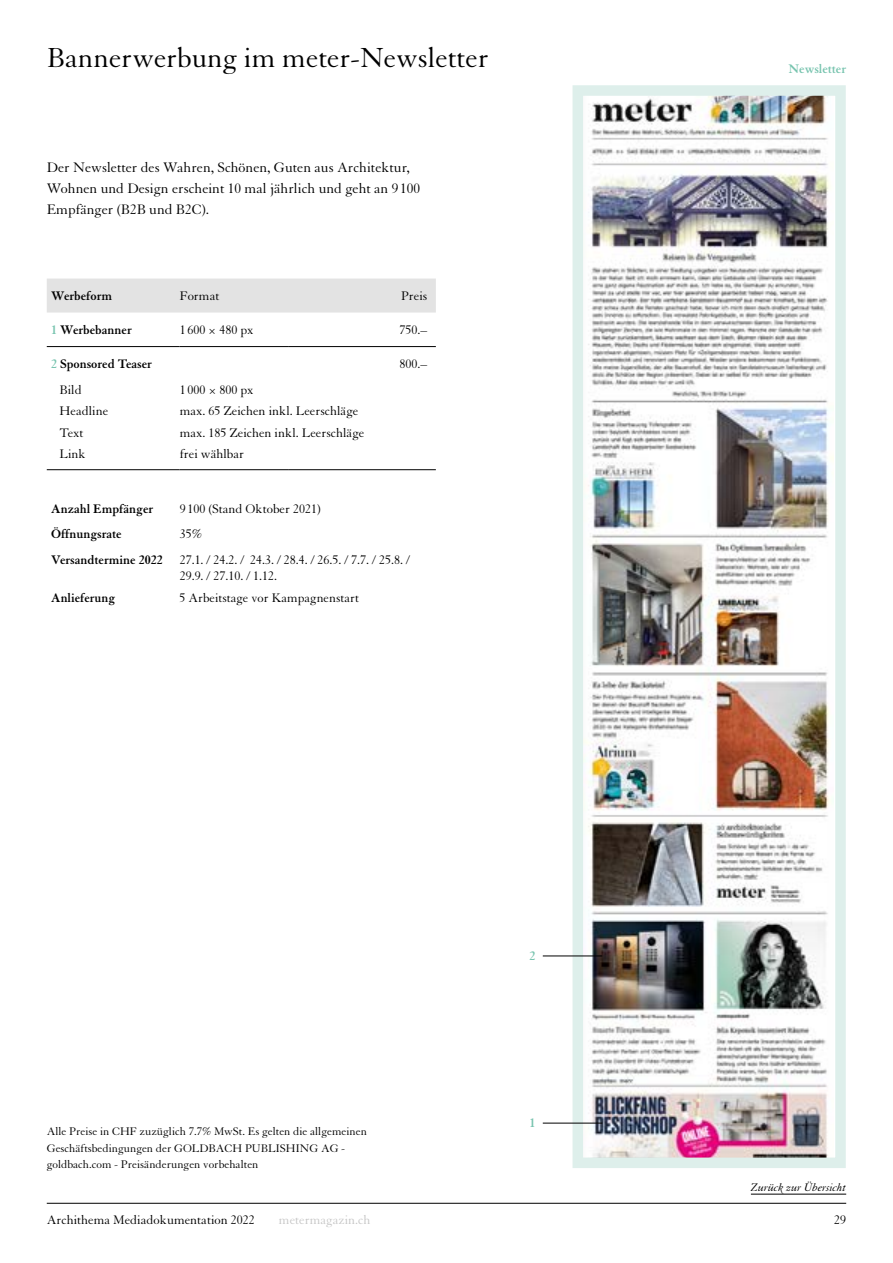
<style>
.page{position:relative;width:893px;height:1263px;background:#fff}
.page>*{position:absolute;margin:0;border:0;box-sizing:border-box;transform-origin:0 0}
.t1{font:30px "Granjon LT Std";color:#000}
.t2{font:15px/21px "Granjon LT Std";color:#000}
.t3{font:13.5px/16.5px "Granjon LT Std";color:#000}
.t4{font:700 13.5px "Granjon LT Std";color:#000}
.t5{font:13.5px "Granjon LT Std";color:#c6c6c6}
.t6{font:700 13.5px "Granjon LT Std";color:#78c4af}
.t7{font:12px/16.5px "Granjon LT Std";color:#000}
.t8{font:italic 12px "Granjon LT Std";color:#000}
.s1{color:#78c4af}
</style>
<div class="page">
<hr style="left:47px;top:1203px;width:799px;height:1px;background:#000">
<img style="left:583px;top:96px;width:251px;height:1061px">
<div style="left:572px;top:85px;width:274px;height:1083px;border:10px solid #deefeb"></div>
<hr style="left:543px;top:1123px;width:59px;height:1px;background:#000">
<hr style="left:543px;top:956px;width:59px;height:1px;background:#000">
<div style="left:47px;top:279px;width:389px;height:34px;background:#e3e3e3"></div>
<hr style="left:47px;top:346px;width:133px;height:1px;background:#000">
<hr style="left:180px;top:346px;width:108px;height:1px;background:#000">
<hr style="left:288px;top:346px;width:148px;height:1px;background:#000">
<hr style="left:47px;top:469px;width:133px;height:1px;background:#000">
<hr style="left:180px;top:469px;width:108px;height:1px;background:#000">
<hr style="left:288px;top:469px;width:148px;height:1px;background:#000">
<hr style="left:751px;top:1194px;width:95px;height:1px;background:#000">
<h1 class="t1" style="left:47px;top:42px;width:444px">Bannerwerbung im meter-Newsletter</h1>
<p class="t2" style="left:47px;top:157px;width:375px">Der Newsletter des Wahren, Schönen, Guten aus Architektur,<br>Wohnen und Design erscheint 10 mal jährlich und geht an 9 100<br>Empfänger (B2B und B2C).</p>
<p class="t4" style="left:51px;top:289px;width:63px">Werbeform</p>
<p class="t3" style="left:180px;top:288px;width:41px">Format</p>
<p class="t3" style="left:401px;top:288px;width:28px">Preis</p>
<p class="t4" style="left:51px;top:322px;width:82px"><span class="s1">1</span> Werbebanner</p>
<p class="t3" style="left:180px;top:322px;width:75px">1 600 × 480 px</p>
<p class="t3" style="left:400px;top:322px;width:29px">750.–</p>
<p class="t4" style="left:51px;top:357px;width:102px"><span class="s1">2</span> Sponsored Teaser</p>
<p class="t3" style="left:400px;top:356px;width:29px">800.–</p>
<p class="t3" style="left:60px;top:382px;width:24px">Bild</p>
<p class="t3" style="left:180px;top:382px;width:75px">1 000 × 800 px</p>
<p class="t3" style="left:60px;top:403px;width:50px">Headline</p>
<p class="t3" style="left:180px;top:403px;width:180px">max. 65 Zeichen inkl. Leerschläge</p>
<p class="t3" style="left:60px;top:424px;width:26px">Text</p>
<p class="t3" style="left:180px;top:424px;width:186px">max. 185 Zeichen inkl. Leerschläge</p>
<p class="t3" style="left:60px;top:446px;width:28px">Link</p>
<p class="t3" style="left:180px;top:446px;width:66px">frei wählbar</p>
<p class="t4" style="left:51px;top:501px;width:104px">Anzahl Empfänger</p>
<p class="t3" style="left:180px;top:501px;width:143px">9 100 (Stand Oktober 2021)</p>
<p class="t4" style="left:51px;top:527px;width:72px">Öffnungsrate</p>
<p class="t3" style="left:180px;top:526px;width:24px">35%</p>
<p class="t4" style="left:51px;top:552px;width:113px">Versandtermine 2022</p>
<p class="t3" style="left:180px;top:552px;width:232px">27.1. / 24.2. / 24.3. / 28.4. / 26.5. / 7.7. / 25.8. /<br>29.9. / 27.10. / 1.12.</p>
<p class="t4" style="left:51px;top:590px;width:66px">Anlieferung</p>
<p class="t3" style="left:180px;top:589px;width:181px">5 Arbeitstage vor Kampagnenstart</p>
<p class="t7" style="left:47px;top:1123px;width:322px">Alle Preise in CHF zuzüglich 7.7% MwSt. Es gelten die allgemeinen<br>Geschäftsbedingungen der GOLDBACH PUBLISHING AG - goldbach.com - Preisänderungen vorbehalten</p>
<p class="t6" style="left:529px;top:948px;width:7px">2</p>
<p class="t6" style="left:529px;top:1115px;width:7px">1</p>
<p class="t6" style="left:788px;top:62px;width:59px">Newsletter</p>
<p class="t8" style="left:751px;top:1181px;width:97px">Zurück zur Übersicht</p>
<p class="t3" style="left:47px;top:1212px;width:209px">Archithema Mediadokumentation 2022</p>
<p class="t3" style="left:834px;top:1212px;width:13px">29</p>
<p class="t5" style="left:279px;top:1213px;width:93px">metermagazin.ch</p>
</div>
